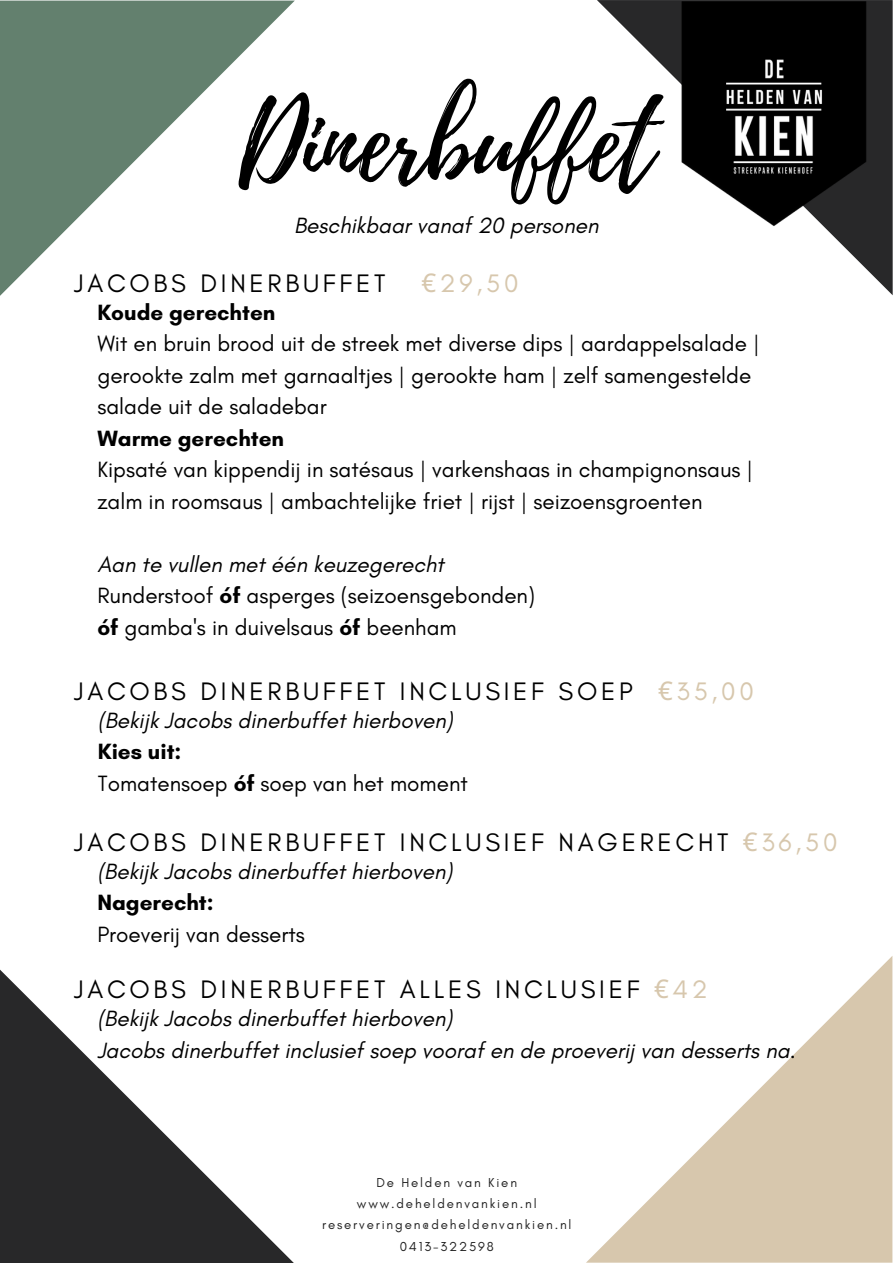
<style>
.page{position:relative;width:893px;height:1264px;background:#fff}
.page>*{position:absolute;margin:0;border:0;box-sizing:border-box;transform-origin:0 0}
.t1{font:105.9px "Playlist Script";color:#000}
.t2{font:25.8px "Glacial Indifference";letter-spacing:.145em;color:#000}
.t3{font:25.8px "Glacial Indifference";color:#d7c7ad}
.t4{font:22.5px/31.5px "Glacial Indifference";color:#000}
.t5{font:italic 22.5px/31.5px "Glacial Indifference";color:#000}
.t6{font:700 22.5px "Glacial Indifference";color:#000}
.t7{font:13.2px/21.3px "Glacial Indifference";letter-spacing:.14em;color:#222;text-align:center}
.s1{font-family:"Noto Sans"}
.s2{font-style:italic}
.s3{font-weight:700}
.s4{font-family:"Noto Sans";color:#d7c7ad}
.s5{color:#d7c7ad}
</style>
<div class="page">
<svg style="left:0;top:969px;width:293px;height:293px"></svg>
<svg style="left:587px;top:956px;width:305px;height:306px"></svg>
<svg style="left:0;top:1px;width:295px;height:295px"></svg>
<img style="left:619px;top:0;width:273px;height:287px">
<h1 class="t1" style="left:239px;top:68px;width:417px">Dinerbuffet</h1>
<p class="t5" style="left:294px;top:209px;width:306px">Beschikbaar vanaf 20 personen</p>
<p class="t2" style="left:74px;top:267px;width:313px">JACOBS DINERBUFFET</p>
<p class="t3" style="left:421px;top:267px;width:99px"><span class="s1">€</span>29,50</p>
<p class="t6" style="left:97px;top:298px;width:179px">Koude gerechten</p>
<p class="t4" style="left:97px;top:327px;width:663px">Wit en bruin brood uit de streek met diverse dips | aardappelsalade | gerookte zalm met garnaaltjes | gerookte ham | zelf samengestelde salade uit de saladebar</p>
<p class="t6" style="left:97px;top:424px;width:188px">Warme gerechten</p>
<p class="t4" style="left:97px;top:453px;width:657px">Kipsaté van kippendij in satésaus | varkenshaas in champignonsaus | zalm in roomsaus | ambachtelijke friet | rijst | seizoensgroenten</p>
<p class="t4" style="left:97px;top:548px;width:439px"><span class="s2">Aan te vullen met één keuzegerecht<br></span>Runderstoof <span class="s3">óf</span> asperges (seizoensgebonden) <span class="s3">óf</span> gamba's in duivelsaus <span class="s3">óf</span> beenham</p>
<p class="t2" style="left:74px;top:675px;width:681px">JACOBS DINERBUFFET INCLUSIEF SOEP <span class="s4">€</span><span class="s5">35,00</span></p>
<p class="t5" style="left:98px;top:704px;width:356px">(Bekijk Jacobs dinerbuffet hierboven)</p>
<p class="t4" style="left:98px;top:735px;width:371px"><span class="s3">Kies uit:<br></span>Tomatensoep <span class="s3">óf</span> soep van het moment</p>
<p class="t2" style="left:74px;top:826px;width:764px">JACOBS DINERBUFFET INCLUSIEF NAGERECHT <span class="s4">€</span><span class="s5">36,50</span></p>
<p class="t5" style="left:97px;top:855px;width:356px">(Bekijk Jacobs dinerbuffet hierboven)</p>
<p class="t6" style="left:97px;top:889px;width:118px">Nagerecht:</p>
<p class="t4" style="left:97px;top:918px;width:209px">Proeverij van desserts</p>
<p class="t2" style="left:74px;top:973px;width:635px">JACOBS DINERBUFFET ALLES INCLUSIEF <span class="s4">€</span><span class="s5">42</span></p>
<p class="t5" style="left:97px;top:1002px;width:699px">(Bekijk Jacobs dinerbuffet hierboven)<br>Jacobs dinerbuffet inclusief soep vooraf en de proeverij van desserts na.</p>
<p class="t7" style="left:322px;top:1171px;width:251px">De Helden van Kien www.deheldenvankien.nl reserveringen@deheldenvankien.nl<br>0413-322598</p>
</div>
